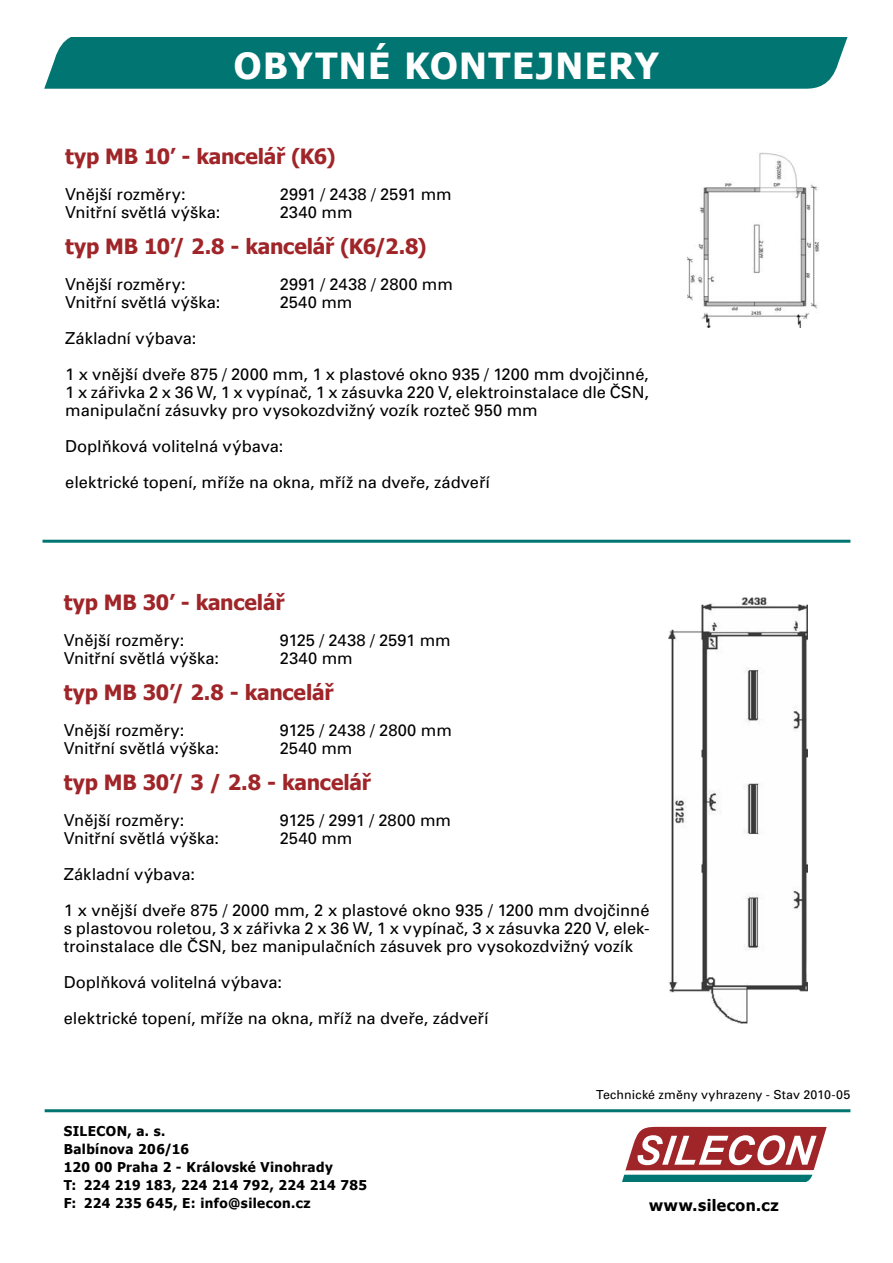
<style>
.page{position:relative;width:893px;height:1263px;background:#fff}
.page>*{position:absolute;margin:0;border:0;box-sizing:border-box;transform-origin:0 0}
.t1{font:700 36px "Tahoma";letter-spacing:.04em;color:#fff}
.t2{font:700 21px "Tahoma";letter-spacing:-.015em;color:#a02529}
.t3{font:16.5px/36px "Univers CE";color:#000}
.t4{font:700 15.75px "Tahoma";letter-spacing:.035em;color:#000}
.t5{font:700 13.5px/18px "Tahoma";letter-spacing:.03em;color:#000}
.t6{font:12.45px "Univers CE";letter-spacing:.01em;color:#000}
</style>
<div class="page">
<div style="left:44px;top:38px;width:803px;height:51px;background:#007571"></div>
<hr style="left:43px;top:540px;width:807px;height:3px;background:#007571">
<hr style="left:45px;top:1109px;width:805px;height:3px;background:#007571">
<img style="left:687px;top:152px;width:132px;height:176px">
<svg style="left:622px;top:1126px;width:205px;height:55px"></svg>
<img style="left:669px;top:598px;width:138px;height:425px">
<h1 class="t1" style="left:234px;top:41px;width:427px">OBYTNÉ KONTEJNERY</h1>
<p class="t2" style="left:65px;top:141px;width:272px">typ MB 10’ - kancelář (K6)</p>
<p class="t3" style="left:65px;top:176px;width:122px">Vnější rozměry:</p>
<p class="t3" style="left:280px;top:176px;width:174px">2991 / 2438 / 2591 mm</p>
<p class="t3" style="left:65px;top:194px;width:157px">Vnitřní světlá výška:</p>
<p class="t3" style="left:280px;top:194px;width:74px">2340 mm</p>
<p class="t2" style="left:65px;top:231px;width:363px">typ MB 10’/ 2.8 - kancelář (K6/2.8)</p>
<p class="t3" style="left:65px;top:266px;width:122px">Vnější rozměry:</p>
<p class="t3" style="left:280px;top:266px;width:175px">2991 / 2438 / 2800 mm</p>
<p class="t3" style="left:65px;top:284px;width:157px">Vnitřní světlá výška:</p>
<p class="t3" style="left:280px;top:284px;width:74px">2540 mm</p>
<p class="t3" style="left:65px;top:320px;width:585px">Základní výbava:<br>1 x vnější dveře 875 / 2000 mm, 1 x plastové okno 935 / 1200 mm dvojčinné,</p>
<p class="t3" style="left:65px;top:383px;width:585px;line-height:18px">1 x zářivka 2 x 36 W, 1 x vypínač, 1 x zásuvka 220 V, elektroinstalace dle ČSN, manipulační zásuvky pro vysokozdvižný vozík rozteč 950 mm</p>
<p class="t3" style="left:65px;top:428px;width:426px">Doplňková volitelná výbava:<br>elektrické topení, mříže na okna, mříž na dveře, zádveří</p>
<p class="t2" style="left:64px;top:587px;width:222px">typ MB 30’ - kancelář</p>
<p class="t3" style="left:64px;top:622px;width:122px">Vnější rozměry:</p>
<p class="t3" style="left:280px;top:622px;width:172px">9125 / 2438 / 2591 mm</p>
<p class="t3" style="left:64px;top:640px;width:157px">Vnitřní světlá výška:</p>
<p class="t3" style="left:280px;top:640px;width:74px">2340 mm</p>
<p class="t2" style="left:64px;top:677px;width:271px">typ MB 30’/ 2.8 - kancelář</p>
<p class="t3" style="left:64px;top:712px;width:122px">Vnější rozměry:</p>
<p class="t3" style="left:280px;top:712px;width:174px">9125 / 2438 / 2800 mm</p>
<p class="t3" style="left:64px;top:730px;width:157px">Vnitřní světlá výška:</p>
<p class="t3" style="left:280px;top:730px;width:74px">2540 mm</p>
<p class="t2" style="left:64px;top:767px;width:309px">typ MB 30’/ 3 / 2.8 - kancelář</p>
<p class="t3" style="left:64px;top:802px;width:122px">Vnější rozměry:</p>
<p class="t3" style="left:280px;top:802px;width:173px">9125 / 2991 / 2800 mm</p>
<p class="t3" style="left:64px;top:820px;width:157px">Vnitřní světlá výška:</p>
<p class="t3" style="left:280px;top:820px;width:74px">2540 mm</p>
<p class="t3" style="left:64px;top:856px;width:587px">Základní výbava:<br>1 x vnější dveře 875 / 2000 mm, 2 x plastové okno 935 / 1200 mm dvojčinné</p>
<p class="t3" style="left:64px;top:919px;width:587px;line-height:18px">s plastovou roletou, 3 x zářivka 2 x 36 W, 1 x vypínač, 3 x zásuvka 220 V, elek&shy;troinstalace dle ČSN, bez manipulačních zásuvek pro vysokozdvižný vozík</p>
<p class="t3" style="left:64px;top:964px;width:426px">Doplňková volitelná výbava:<br>elektrické topení, mříže na okna, mříž na dveře, zádveří</p>
<p class="t5" style="left:64px;top:1121px;width:305px">SILECON, a. s.<br>Balbínova 206/16<br>120 00 Praha 2 - Královské Vinohrady<br>T: 224 219 183, 224 214 792, 224 214 785<br>F: 224 235 645, E: info@silecon.cz</p>
<p class="t6" style="left:596px;top:1087px;width:256px">Technické změny vyhrazeny - Stav 2010-05</p>
<p class="t4" style="left:649px;top:1194px;width:131px">www.silecon.cz</p>
</div>
